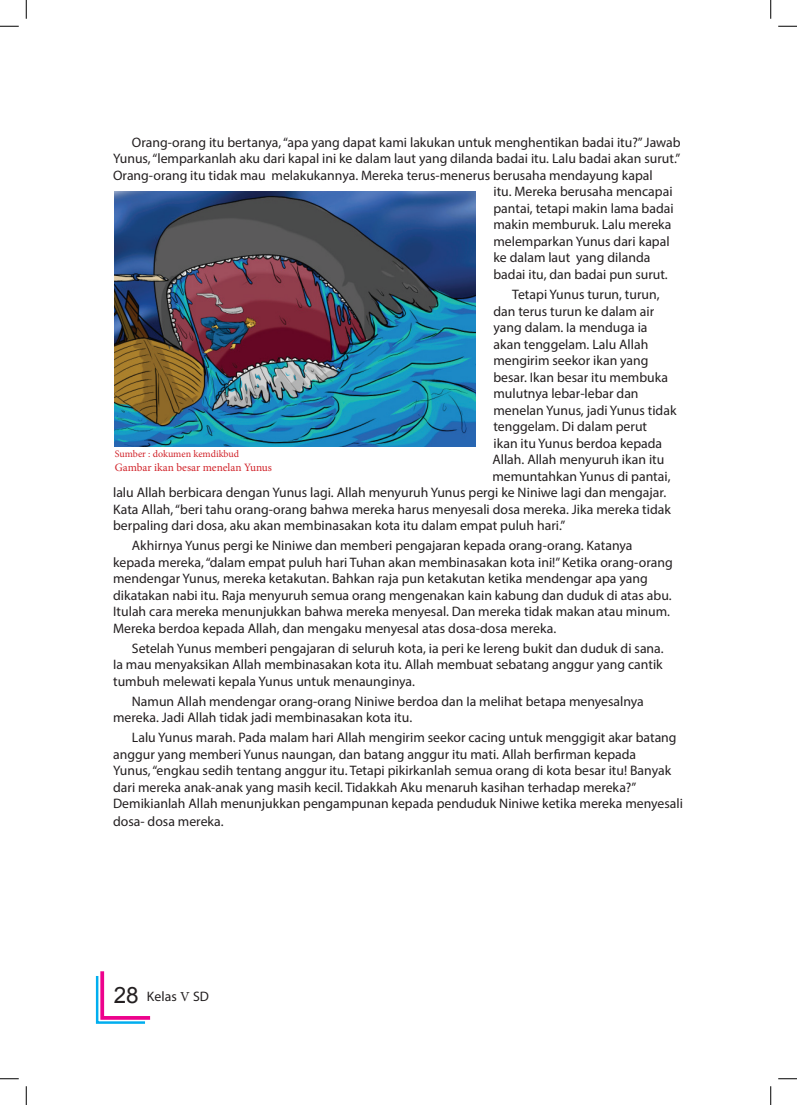
<style>
.page{position:relative;width:797px;height:1105px;background:#fff}
.page>*{position:absolute;margin:0;border:0;box-sizing:border-box;transform-origin:0 0}
.t1{font:13.75px/16.5px "Myriad Pro";color:#231f20}
.t2{font:11.25px "Minion Pro";letter-spacing:-.005em;color:#d1232a}
.t3{font:10px "Minion Pro";color:#d1232a}
.s1{font-family:"Arial";font-size:22.5px}
.s2{font-family:"Minion Pro"}
</style>
<div class="page">
<svg style="left:95px;top:971px;width:56px;height:53px"></svg>
<img style="left:115px;top:191px;width:361px;height:255px">
<svg style="left:0;top:25px;width:19px;height:2px"></svg>
<svg style="left:778px;top:25px;width:19px;height:2px"></svg>
<svg style="left:0;top:1078px;width:19px;height:1px"></svg>
<svg style="left:778px;top:1078px;width:19px;height:1px"></svg>
<svg style="left:25px;top:0;width:2px;height:19px"></svg>
<svg style="left:25px;top:1086px;width:2px;height:19px"></svg>
<svg style="left:770px;top:0;width:1px;height:19px"></svg>
<svg style="left:770px;top:1086px;width:1px;height:19px"></svg>
<p class="t1" style="left:132px;top:134px;width:550px">Orang-orang itu bertanya, “apa yang dapat kami lakukan untuk menghentikan badai itu?” Jawab</p>
<p class="t1" style="left:113px;top:150px;width:568px">Yunus, “lemparkanlah aku dari kapal ini ke dalam laut yang dilanda badai itu. Lalu badai akan surut.”</p>
<p class="t1" style="left:113px;top:167px;width:541px">Orang-orang itu tidak mau melakukannya. Mereka terus-menerus berusaha mendayung kapal</p>
<p class="t1" style="left:493px;top:183px;width:180px">itu. Mereka berusaha mencapai</p>
<p class="t1" style="left:493px;top:200px;width:182px">pantai, tetapi makin lama badai</p>
<p class="t1" style="left:493px;top:216px;width:180px">makin memburuk. Lalu mereka</p>
<p class="t1" style="left:493px;top:233px;width:178px">melemparkan Yunus dari kapal</p>
<p class="t1" style="left:493px;top:249px;width:158px">ke dalam laut yang dilanda</p>
<p class="t1" style="left:493px;top:266px;width:176px">badai itu, dan badai pun surut.</p>
<p class="t1" style="left:512px;top:286px;width:149px">Tetapi Yunus turun, turun,</p>
<p class="t1" style="left:493px;top:302px;width:162px">dan terus turun ke dalam air</p>
<p class="t1" style="left:493px;top:319px;width:155px">yang dalam. Ia menduga ia</p>
<p class="t1" style="left:493px;top:335px;width:156px">akan tenggelam. Lalu Allah</p>
<p class="t1" style="left:493px;top:352px;width:157px">mengirim seekor ikan yang</p>
<p class="t1" style="left:493px;top:368px;width:176px">besar. Ikan besar itu membuka</p>
<p class="t1" style="left:493px;top:385px;width:147px">mulutnya lebar-lebar dan</p>
<p class="t1" style="left:493px;top:401px;width:184px">menelan Yunus, jadi Yunus tidak</p>
<p class="t1" style="left:493px;top:418px;width:155px">tenggelam. Di dalam perut</p>
<p class="t1" style="left:493px;top:434px;width:170px">ikan itu Yunus berdoa kepada</p>
<p class="t1" style="left:492px;top:451px;width:173px">Allah. Allah menyuruh ikan itu</p>
<p class="t1" style="left:492px;top:467px;width:180px">memuntahkan Yunus di pantai,</p>
<p class="t1" style="left:113px;top:484px;width:554px">lalu Allah berbicara dengan Yunus lagi. Allah menyuruh Yunus pergi ke Niniwe lagi dan mengajar.</p>
<p class="t1" style="left:113px;top:500px;width:559px">Kata Allah, “beri tahu orang-orang bahwa mereka harus menyesali dosa mereka. Jika mereka tidak</p>
<p class="t1" style="left:113px;top:517px;width:453px">berpaling dari dosa, aku akan membinasakan kota itu dalam empat puluh hari.”</p>
<p class="t1" style="left:113px;top:537px;width:561px;text-indent:19px">Akhirnya Yunus pergi ke Niniwe dan memberi pengajaran kepada orang-orang. Katanya kepada mereka, “dalam empat puluh hari Tuhan akan membinasakan kota ini!” Ketika orang-orang mendengar Yunus, mereka ketakutan. Bahkan raja pun ketakutan ketika mendengar apa yang dikatakan nabi itu. Raja menyuruh semua orang mengenakan kain kabung dan duduk di atas abu.<br>Itulah cara mereka menunjukkan bahwa mereka menyesal. Dan mereka tidak makan atau minum.<br>Mereka berdoa kepada Allah, dan mengaku menyesal atas dosa-dosa mereka.</p>
<p class="t1" style="left:113px;top:640px;width:552px;text-align:justify;text-indent:19px">Setelah Yunus memberi pengajaran di seluruh kota, ia peri ke lereng bukit dan duduk di sana.<br>Ia mau menyaksikan Allah membinasakan kota itu. Allah membuat sebatang anggur yang cantik tumbuh melewati kepala Yunus untuk menaunginya.</p>
<p class="t1" style="left:113px;top:693px;width:532px;text-indent:19px">Namun Allah mendengar orang-orang Niniwe berdoa dan Ia melihat betapa menyesalnya mereka. Jadi Allah tidak jadi membinasakan kota itu.</p>
<p class="t1" style="left:113px;top:729px;width:571px;text-indent:19px">Lalu Yunus marah. Pada malam hari Allah mengirim seekor cacing untuk menggigit akar batang anggur yang memberi Yunus naungan, dan batang anggur itu mati. Allah berfirman kepada<br>Yunus, “engkau sedih tentang anggur itu. Tetapi pikirkanlah semua orang di kota besar itu! Banyak dari mereka anak-anak yang masih kecil. Tidakkah Aku menaruh kasihan terhadap mereka?” Demikianlah Allah menunjukkan pengampunan kepada penduduk Niniwe ketika mereka menyesali</p>
<p class="t1" style="left:113px;top:813px;width:112px">dosa- dosa mereka.</p>
<p class="t3" style="left:115px;top:447px;width:126px">Sumber : dokumen kemdikbud</p>
<p class="t2" style="left:115px;top:459px;width:159px">Gambar ikan besar menelan Yunus</p>
<p class="t1" style="left:114px;top:988px;width:97px"><span class="s1">28</span> Kelas <span class="s2">V</span> SD</p>
</div>
